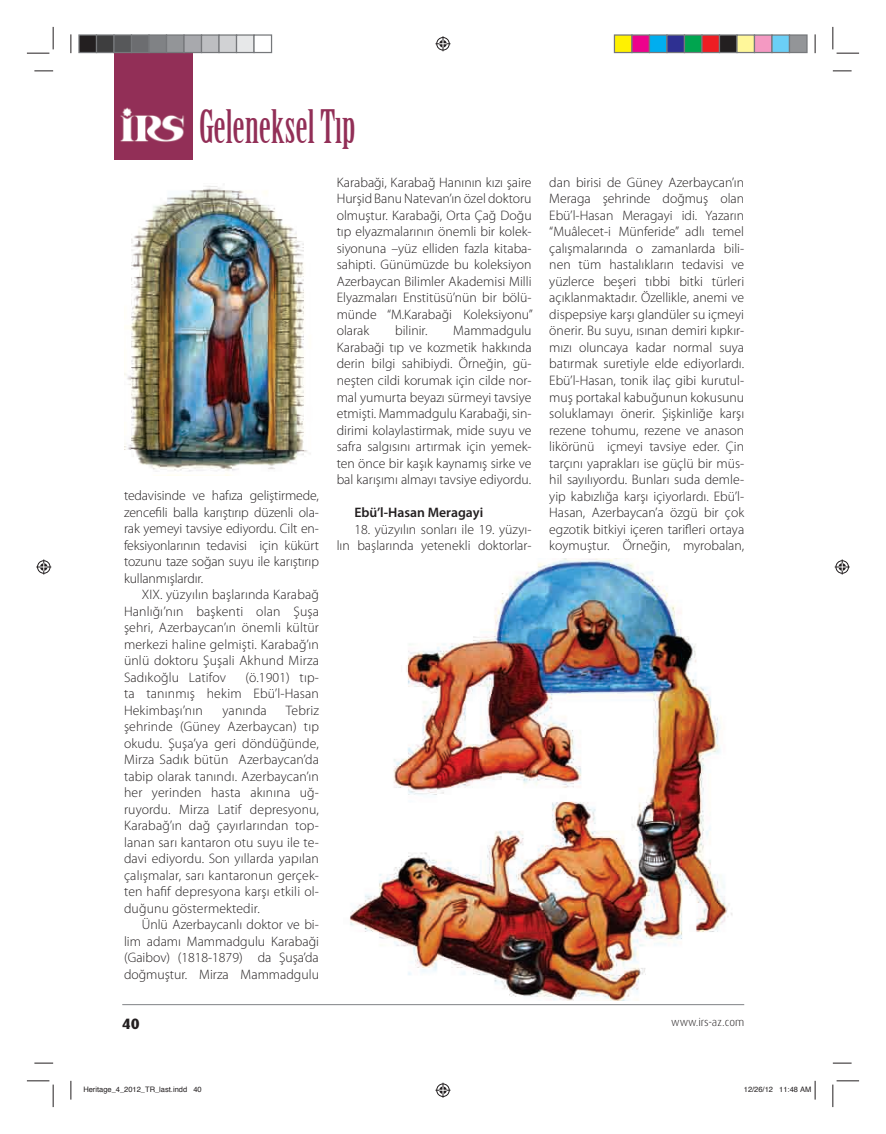
<style>
.page{position:relative;width:886px;height:1134px;background:#fff}
.page>*{position:absolute;margin:0;border:0;box-sizing:border-box;transform-origin:0 0}
.t1{font:45.12px "Birch Std";color:#922f57}
.t2{font:800 15px "Dax Pro";color:#231f20}
.t3{font:300 13.75px/16.5px "Myriad Pro";color:#231f20;text-align:justify}
.t4{font:600 13.75px "Myriad Pro";color:#231f20}
.t5{font:300 11.25px "Dax Pro";color:#231f20}
.t6{font:7.5px "Helvetica";color:#231f20}
</style>
<div class="page">
<hr style="left:122px;top:1004px;width:622px;height:1px;background:#808285">
<img style="left:124px;top:186px;width:187px;height:290px">
<img style="left:350px;top:558px;width:383px;height:443px">
<div style="left:114px;top:53px;width:78px;height:106px;background:#922f57"></div>
<img style="left:120px;top:107px;width:64px;height:35px">
<svg style="left:34px;top:70px;width:19px;height:2px"></svg>
<svg style="left:833px;top:70px;width:18px;height:2px"></svg>
<svg style="left:34px;top:1062px;width:19px;height:2px"></svg>
<svg style="left:833px;top:1062px;width:18px;height:2px"></svg>
<svg style="left:70px;top:34px;width:2px;height:19px"></svg>
<svg style="left:70px;top:1081px;width:2px;height:18px"></svg>
<svg style="left:814px;top:34px;width:2px;height:19px"></svg>
<svg style="left:27px;top:27px;width:27px;height:27px"></svg>
<svg style="left:27px;top:1080px;width:27px;height:27px"></svg>
<svg style="left:832px;top:27px;width:27px;height:27px"></svg>
<svg style="left:832px;top:1080px;width:27px;height:27px"></svg>
<svg style="left:435px;top:36px;width:15px;height:15px"></svg>
<svg style="left:435px;top:1083px;width:15px;height:15px"></svg>
<svg style="left:36px;top:559px;width:15px;height:15px"></svg>
<svg style="left:835px;top:559px;width:15px;height:15px"></svg>
<div style="left:79px;top:35px;width:17px;height:18px;background:#231f20"></div>
<div style="left:78px;top:34px;width:19px;height:19px;border:1px solid #76787b"></div>
<div style="left:96px;top:35px;width:18px;height:18px;background:#3e3e3f"></div>
<div style="left:96px;top:34px;width:19px;height:19px;border:1px solid #76787b"></div>
<div style="left:114px;top:35px;width:17px;height:18px;background:#57585a"></div>
<div style="left:113px;top:34px;width:19px;height:19px;border:1px solid #76787b"></div>
<div style="left:131px;top:35px;width:18px;height:18px;background:#6c6d70"></div>
<div style="left:131px;top:34px;width:19px;height:19px;border:1px solid #76787b"></div>
<div style="left:149px;top:35px;width:17px;height:18px;background:#808285"></div>
<div style="left:148px;top:34px;width:19px;height:19px;border:1px solid #76787b"></div>
<div style="left:166px;top:35px;width:18px;height:18px;background:#939598"></div>
<div style="left:166px;top:34px;width:19px;height:19px;border:1px solid #76787b"></div>
<div style="left:184px;top:35px;width:17px;height:18px;background:#a8a9ad"></div>
<div style="left:183px;top:34px;width:19px;height:19px;border:1px solid #76787b"></div>
<div style="left:201px;top:35px;width:18px;height:18px;background:#bdbec1"></div>
<div style="left:201px;top:34px;width:19px;height:19px;border:1px solid #76787b"></div>
<div style="left:219px;top:35px;width:17px;height:18px;background:#d1d2d4"></div>
<div style="left:218px;top:34px;width:19px;height:19px;border:1px solid #76787b"></div>
<div style="left:236px;top:35px;width:18px;height:18px;background:#e7e8e9"></div>
<div style="left:236px;top:34px;width:19px;height:19px;border:1px solid #76787b"></div>
<div style="left:253px;top:34px;width:19px;height:19px;border:1px solid #76787b"></div>
<div style="left:614px;top:35px;width:18px;height:18px;background:#fff101"></div>
<div style="left:614px;top:34px;width:18px;height:19px;border:1px solid #76787b"></div>
<div style="left:632px;top:35px;width:17px;height:18px;background:#ed028c"></div>
<div style="left:631px;top:34px;width:19px;height:19px;border:1px solid #76787b"></div>
<div style="left:649px;top:35px;width:18px;height:18px;background:#00aeef"></div>
<div style="left:649px;top:34px;width:18px;height:19px;border:1px solid #76787b"></div>
<div style="left:667px;top:35px;width:17px;height:18px;background:#2e3092"></div>
<div style="left:666px;top:34px;width:19px;height:19px;border:1px solid #76787b"></div>
<div style="left:684px;top:35px;width:18px;height:18px;background:#00a54f"></div>
<div style="left:684px;top:34px;width:18px;height:19px;border:1px solid #76787b"></div>
<div style="left:702px;top:35px;width:17px;height:18px;background:#ee1d23"></div>
<div style="left:701px;top:34px;width:19px;height:19px;border:1px solid #76787b"></div>
<div style="left:719px;top:35px;width:18px;height:18px;background:#231f20"></div>
<div style="left:719px;top:34px;width:18px;height:19px;border:1px solid #76787b"></div>
<div style="left:737px;top:35px;width:17px;height:18px;background:#fff79a"></div>
<div style="left:736px;top:34px;width:19px;height:19px;border:1px solid #76787b"></div>
<div style="left:754px;top:35px;width:18px;height:18px;background:#f499c2"></div>
<div style="left:754px;top:34px;width:18px;height:19px;border:1px solid #76787b"></div>
<div style="left:772px;top:35px;width:17px;height:18px;background:#6bcff6"></div>
<div style="left:771px;top:34px;width:19px;height:19px;border:1px solid #76787b"></div>
<div style="left:789px;top:35px;width:18px;height:18px;background:#939598"></div>
<div style="left:789px;top:34px;width:18px;height:19px;border:1px solid #76787b"></div>
<svg style="left:814px;top:1081px;width:2px;height:18px"></svg>
<h1 class="t1" style="left:199px;top:109px;width:158px">Geleneksel Tıp</h1>
<p class="t3" style="left:124px;top:488px;width:196px">tedavisinde ve hafıza geliştirmede, zencefili balla karıştırıp düzenli ola&shy;rak yemeyi tavsiye ediyordu. Cilt en&shy;feksiyonlarının tedavisi için kükürt tozunu taze soğan suyu ile karıştırıp kullanmışlardır.</p>
<p class="t3" style="left:124px;top:587px;width:196px;text-indent:18px">XIX. yüzyılın başlarında Karabağ Hanlığı’nın başkenti olan Şuşa şehri, Azerbaycan’ın önemli kültür merkezi haline gelmişti. Karabağ’ın ünlü doktoru Şuşali Akhund Mirza Sadıkoğlu Latifov</p>
<p class="t3" style="left:124px;top:670px;width:196px;text-indent:121px">(ö.1901) tıp&shy;ta tanınmış hekim Ebü’l-Hasan Hekimbaşı’nın</p>
<p class="t3" style="left:124px;top:703px;width:196px;text-indent:162px">Tebriz şehrinde (Güney Azerbaycan) tıp okudu. Şuşa’ya geri döndüğünde, Mirza Sadık bütün Azerbaycan’da tabip olarak tanındı. Azerbaycan’ın her yerinden hasta akınına uğ&shy;ruyordu. Mirza Latif depresyonu, Karabağ’ın dağ çayırlarından top&shy;lanan sarı kantaron otu suyu ile te&shy;davi ediyordu. Son yıllarda yapılan çalışmalar, sarı kantaronun gerçek&shy;ten hafif depresyona karşı etkili ol&shy;duğunu göstermektedir.</p>
<p class="t3" style="left:124px;top:917px;width:196px;text-indent:18px">Ünlü Azerbaycanlı doktor ve bi&shy;lim adamı Mammadgulu Karabaği (Gaibov) (1818-1879) da Şuşa’da doğmuştur. Mirza Mammadgulu</p>
<p class="t3" style="left:222px;top:703px;width:46px">yanında</p>
<p class="t3" style="left:337px;top:175px;width:198px">Karabaği, Karabağ Hanının kızı şaire Hurşid Banu Natevan’ın özel doktoru olmuştur. Karabaği, Orta Çağ Doğu tıp elyazmalarının önemli bir kolek&shy;siyonuna –yüz elliden fazla kitaba&shy;sahipti. Günümüzde bu koleksiyon Azerbaycan Bilimler Akademisi Milli Elyazmaları Enstitüsü’nün bir bölü&shy;münde “M.Karabaği Koleksiyonu” olarak</p>
<p class="t3" style="left:337px;top:324px;width:196px;text-indent:117px">Mammadgulu Karabaği tıp ve kozmetik hakkında derin bilgi sahibiydi. Örneğin, gü&shy;neşten cildi korumak için cilde nor&shy;mal yumurta beyazı sürmeyi tavsiye etmişti. Mammadgulu Karabaği, sin&shy;dirimi kolaylastirmak, mide suyu ve safra salgısını artırmak için yemek&shy;ten önce bir kaşık kaynamış sirke ve bal karışımı almayı tavsiye ediyordu.</p>
<p class="t4" style="left:354px;top:507px;width:130px">Ebü’l-Hasan Meragayi</p>
<p class="t3" style="left:337px;top:522px;width:196px;text-align:right">18. yüzyılın sonları ile 19. yüzyı-<br>lın başlarında yetenekli doktorlar-</p>
<p class="t3" style="left:395px;top:324px;width:34px">bilinir.</p>
<p class="t3" style="left:549px;top:175px;width:196px">dan birisi de Güney Azerbaycan’ın Meraga şehrinde doğmuş olan Ebü’l-Hasan Meragayi idi. Yazarın “Muâlecet-i Münferide” adlı temel çalışmalarında o zamanlarda bili&shy;nen tüm hastalıkların tedavisi ve yüzlerce beşeri tıbbi bitki türleri açıklanmaktadır. Özellikle, anemi ve dispepsiye karşı glandüler su içmeyi önerir. Bu suyu, ısınan demiri kıpkır&shy;mızı oluncaya kadar normal suya batırmak suretiyle elde ediyorlardı.<br>Ebü’l-Hasan, tonik ilaç gibi kurutul&shy;muş portakal kabuğunun kokusunu soluklamayı önerir. Şişkinliğe karşı rezene tohumu, rezene ve anason likörünü içmeyi tavsiye eder. Çin tarçını yaprakları ise güçlü bir müs&shy;hil sayılıyordu. Bunları suda demle&shy;yip kabızlığa karşı içiyorlardı. Ebü’l-Hasan, Azerbaycan’a özgü bir çok egzotik bitkiyi içeren tarifleri ortaya koymuştur. Örneğin, myrobalan,</p>
<p class="t2" style="left:122px;top:1017px;width:19px">40</p>
<p class="t5" style="left:671px;top:1017px;width:75px">www.irs-az.com</p>
<p class="t6" style="left:83px;top:1086px;width:120px">Heritage_4_2012_TR_last.indd 40</p>
<p class="t6" style="left:744px;top:1086px;width:69px">12/26/12 11:48 AM</p>
</div>
